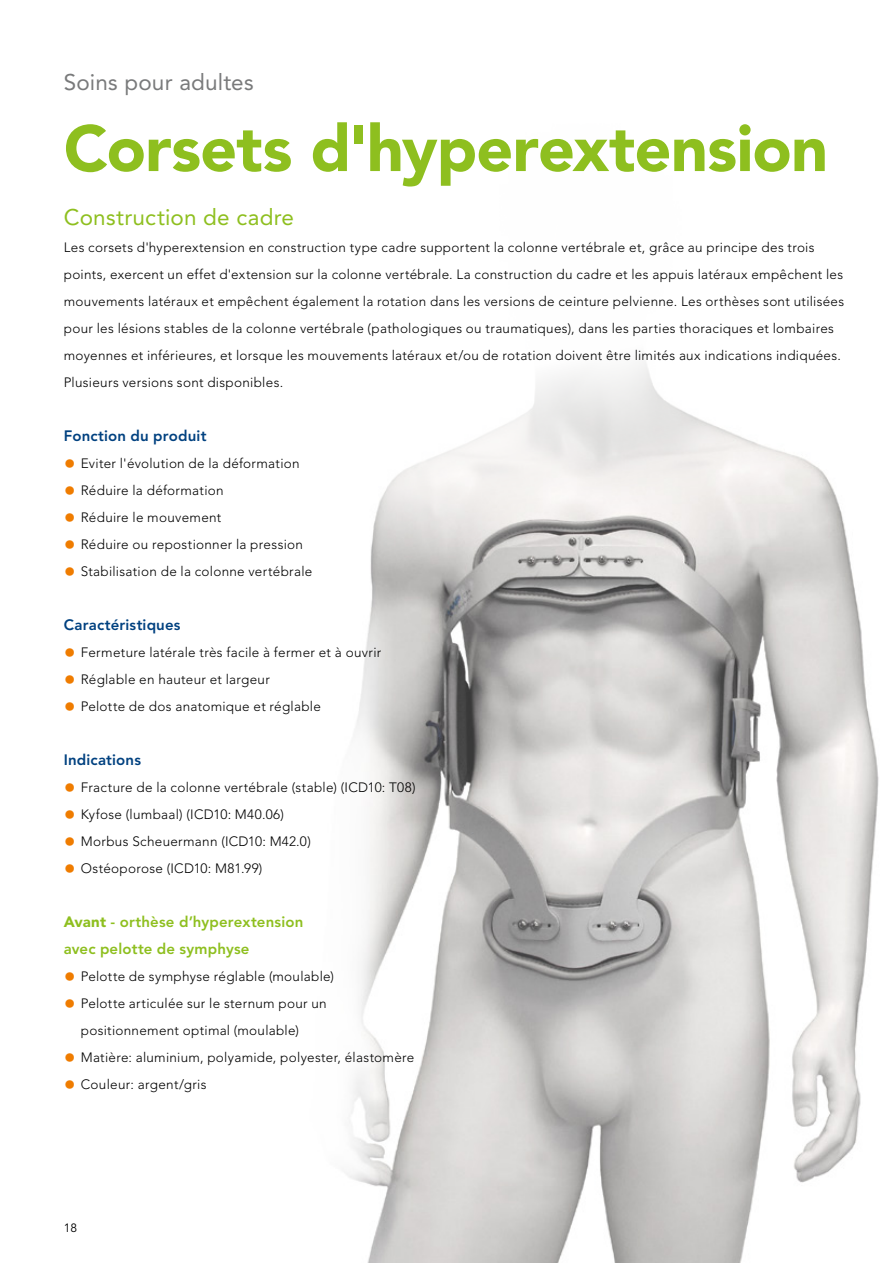
<style>
.page{position:relative;width:893px;height:1263px;background:#fff}
.page>*{position:absolute;margin:0;border:0;box-sizing:border-box;transform-origin:0 0}
.t1{font:900 64.5px "Avenir LT Std";letter-spacing:-.01em;color:#8ebf1f}
.t2{font:22.5px "Avenir LT Std";letter-spacing:.01em;color:#8ebf1f}
.t3{font:22.5px "Avenir LT Std";letter-spacing:.01em;color:#797a7b}
.t4{font:800 15px/27px "Avenir LT Std";letter-spacing:.01em;color:#8ebf1f}
.t5{font:800 15px "Avenir LT Std";letter-spacing:.01em;color:#004180}
.t6{font:300 13.5px/27px "Avenir LT Std";letter-spacing:.02em;color:#000}
.t7{font:12px "Avenir LT Std";color:#000}
.s1{font-size:24px;color:#ef7c00}
.s2{font-weight:900}
</style>
<div class="page">
<img style="left:346px;top:361px;width:533px;height:902px">
<h2 class="t3" style="left:64px;top:69px;width:191px">Soins pour adultes</h2>
<h1 class="t1" style="left:64px;top:110px;width:766px">Corsets d'hyperextension</h1>
<h2 class="t2" style="left:64px;top:204px;width:232px">Construction de cadre</h2>
<p class="t6" style="left:64px;top:234px;width:782px">Les corsets d'hyperextension en construction type cadre supportent la colonne vertébrale et, grâce au principe des trois points, exercent un effet d'extension sur la colonne vertébrale. La construction du cadre et les appuis latéraux empêchent les mouvements latéraux et empêchent également la rotation dans les versions de ceinture pelvienne. Les orthèses sont utilisées pour les lésions stables de la colonne vertébrale (pathologiques ou traumatiques), dans les parties thoraciques et lombaires moyennes et inférieures, et lorsque les mouvements latéraux et/ou de rotation doivent être limités aux indications indiquées.<br>Plusieurs versions sont disponibles.</p>
<p class="t5" style="left:64px;top:427px;width:144px">Fonction du produit</p>
<p class="t6" style="left:64px;top:450px;width:237px"><span class="s1">•</span> Eviter l'évolution de la déformation</p>
<p class="t6" style="left:64px;top:477px;width:161px"><span class="s1">•</span> Réduire la déformation</p>
<p class="t6" style="left:64px;top:504px;width:159px"><span class="s1">•</span> Réduire le mouvement</p>
<p class="t6" style="left:64px;top:531px;width:241px"><span class="s1">•</span> Réduire ou repostionner la pression</p>
<p class="t6" style="left:64px;top:558px;width:250px"><span class="s1">•</span> Stabilisation de la colonne vertébrale</p>
<p class="t5" style="left:64px;top:616px;width:118px">Caractéristiques</p>
<p class="t6" style="left:64px;top:639px;width:319px"><span class="s1">•</span> Fermeture latérale très facile à fermer et à ouvrir</p>
<p class="t6" style="left:64px;top:666px;width:208px"><span class="s1">•</span> Réglable en hauteur et largeur</p>
<p class="t6" style="left:64px;top:693px;width:259px"><span class="s1">•</span> Pelotte de dos anatomique et réglable</p>
<p class="t5" style="left:64px;top:751px;width:79px">Indications</p>
<p class="t6" style="left:64px;top:774px;width:353px"><span class="s1">•</span> Fracture de la colonne vertébrale (stable) (ICD10: T08)</p>
<p class="t6" style="left:64px;top:801px;width:222px"><span class="s1">•</span> Kyfose (lumbaal) (ICD10: M40.06)</p>
<p class="t6" style="left:64px;top:828px;width:249px"><span class="s1">•</span> Morbus Scheuermann (ICD10: M42.0)</p>
<p class="t6" style="left:64px;top:855px;width:200px"><span class="s1">•</span> Ostéoporose (ICD10: M81.99)</p>
<p class="t4" style="left:64px;top:908px;width:241px"><span class="s2">Avant</span> - orthèse d’hyperextension avec pelotte de symphyse</p>
<p class="t6" style="left:64px;top:963px;width:272px"><span class="s1">•</span> Pelotte de symphyse réglable (moulable)</p>
<p class="t6" style="left:81px;top:990px;width:247px;text-indent:-17px"><span class="s1">•</span> Pelotte articulée sur le sternum pour un positionnement optimal (moulable)</p>
<p class="t6" style="left:64px;top:1044px;width:352px"><span class="s1">•</span> Matière: aluminium, polyamide, polyester, élastomère</p>
<p class="t6" style="left:64px;top:1071px;width:144px"><span class="s1">•</span> Couleur: argent/gris</p>
<p class="t7" style="left:64px;top:1221px;width:15px">18</p>
</div>
